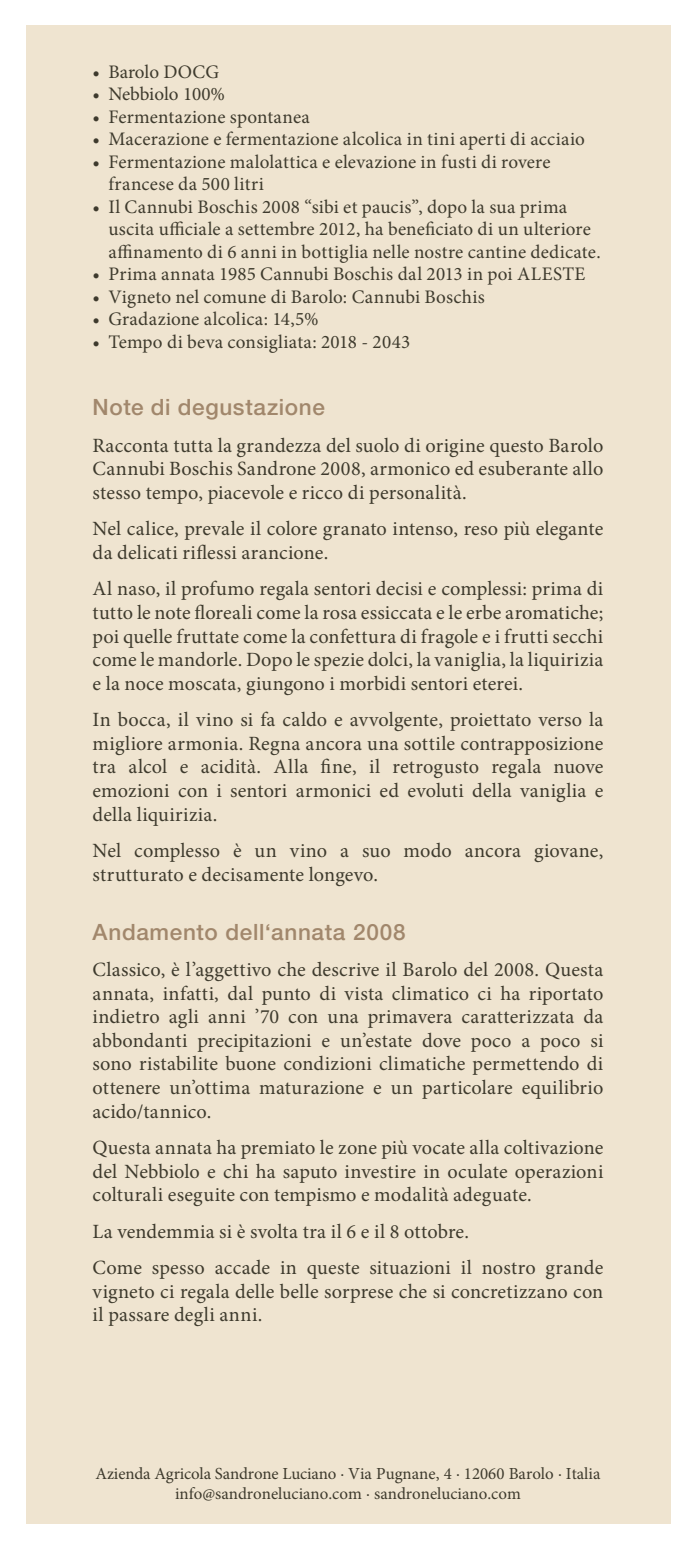
<style>
.page{position:relative;width:696px;height:1550px;background:#fff}
.page>*{position:absolute;margin:0;border:0;box-sizing:border-box;transform-origin:0 0}
.t1{font:500 22.5px "Helvetica Neue LT Std";letter-spacing:.025em;color:#a1876c}
.No_Spacing{font:20.25px/23.6px "Minion Pro";letter-spacing:.01em;color:#3e3a2d;text-align:justify}
.t2{font:19.12px/22.5px "Minion Pro";letter-spacing:.01em;color:#3e3a2d}
.t3{font:16.88px "Minion Pro";color:#3e3a2d}
</style>
<div class="page">
<div style="left:26px;top:26px;width:644px;height:1498px;background:#efe4d0"></div>
<p class="t2" style="left:92px;top:60px;width:128px">• Barolo DOCG</p>
<p class="t2" style="left:92px;top:83px;width:134px">• Nebbiolo 100%</p>
<p class="t2" style="left:92px;top:105px;width:219px">• Fermentazione spontanea</p>
<p class="t2" style="left:92px;top:128px;width:493px">• Macerazione e fermentazione alcolica in tini aperti di acciaio</p>
<p class="t2" style="left:108px;top:150px;width:443px;text-indent:-16px">• Fermentazione malolattica e elevazione in fusti di rovere francese da 500 litri</p>
<p class="t2" style="left:108px;top:195px;width:493px;text-indent:-16px">• Il Cannubi Boschis 2008 “sibi et paucis”, dopo la sua prima uscita ufficiale a settembre 2012, ha beneficiato di un ulteriore affinamento di 6 anni in bottiglia nelle nostre cantine dedicate.</p>
<p class="t2" style="left:92px;top:263px;width:494px">• Prima annata 1985 Cannubi Boschis dal 2013 in poi ALESTE</p>
<p class="t2" style="left:92px;top:285px;width:393px">• Vigneto nel comune di Barolo: Cannubi Boschis</p>
<p class="t2" style="left:92px;top:308px;width:227px">• Gradazione alcolica: 14,5%</p>
<p class="t2" style="left:92px;top:330px;width:319px">• Tempo di beva consigliata: 2018 - 2043</p>
<p class="t1" style="left:92px;top:394px;width:234px">Note di degustazione</p>
<p class="No_Spacing" style="left:92px;top:433px;width:512px">Racconta tutta la grandezza del suolo di origine questo Barolo Cannubi Boschis Sandrone 2008, armonico ed esuberante allo stesso tempo, piacevole e ricco di personalità.</p>
<p class="No_Spacing" style="left:92px;top:517px;width:512px">Nel calice, prevale il colore granato intenso, reso più elegante da delicati riflessi arancione.</p>
<p class="No_Spacing" style="left:92px;top:577px;width:512px">Al naso, il profumo regala sentori decisi e complessi: prima di tutto le note floreali come la rosa essiccata e le erbe aromatiche; poi quelle fruttate come la confettura di fragole e i frutti secchi come le mandorle. Dopo le spezie dolci, la vaniglia, la liquirizia e la noce moscata, giungono i morbidi sentori eterei.</p>
<p class="No_Spacing" style="left:92px;top:708px;width:512px">In bocca, il vino si fa caldo e avvolgente, proiettato verso la migliore armonia. Regna ancora una sottile contrapposizione tra alcol e acidità. Alla fine, il retrogusto regala nuove emozioni con i sentori armonici ed evoluti della vaniglia e della liquirizia.</p>
<p class="No_Spacing" style="left:92px;top:839px;width:512px">Nel complesso è un vino a suo modo ancora giovane, strutturato e decisamente longevo.</p>
<p class="t1" style="left:92px;top:918px;width:314px">Andamento dell‘annata 2008</p>
<p class="No_Spacing" style="left:92px;top:958px;width:512px">Classico, è l’aggettivo che descrive il Barolo del 2008. Questa annata, infatti, dal punto di vista climatico ci ha riportato indietro agli anni ’70 con una primavera caratterizzata da abbondanti precipitazioni e un’estate dove poco a poco si sono ristabilite buone condizioni climatiche permettendo di ottenere un’ottima maturazione e un particolare equilibrio acido/tannico.</p>
<p class="No_Spacing" style="left:92px;top:1136px;width:512px">Questa annata ha premiato le zone più vocate alla coltivazione del Nebbiolo e chi ha saputo investire in oculate operazioni colturali eseguite con tempismo e modalità adeguate.</p>
<p class="No_Spacing" style="left:92px;top:1219px;width:378px">La vendemmia si è svolta tra il 6 e il 8 ottobre.</p>
<p class="No_Spacing" style="left:92px;top:1256px;width:512px">Come spesso accade in queste situazioni il nostro grande vigneto ci regala delle belle sorprese che si concretizzano con il passare degli anni.</p>
<p class="t3" style="left:95px;top:1462px;width:506px">Azienda Agricola Sandrone Luciano · Via Pugnane, 4 · 12060 Barolo · Italia</p>
<p class="t3" style="left:175px;top:1482px;width:347px">info@sandroneluciano.com · sandroneluciano.com</p>
</div>
